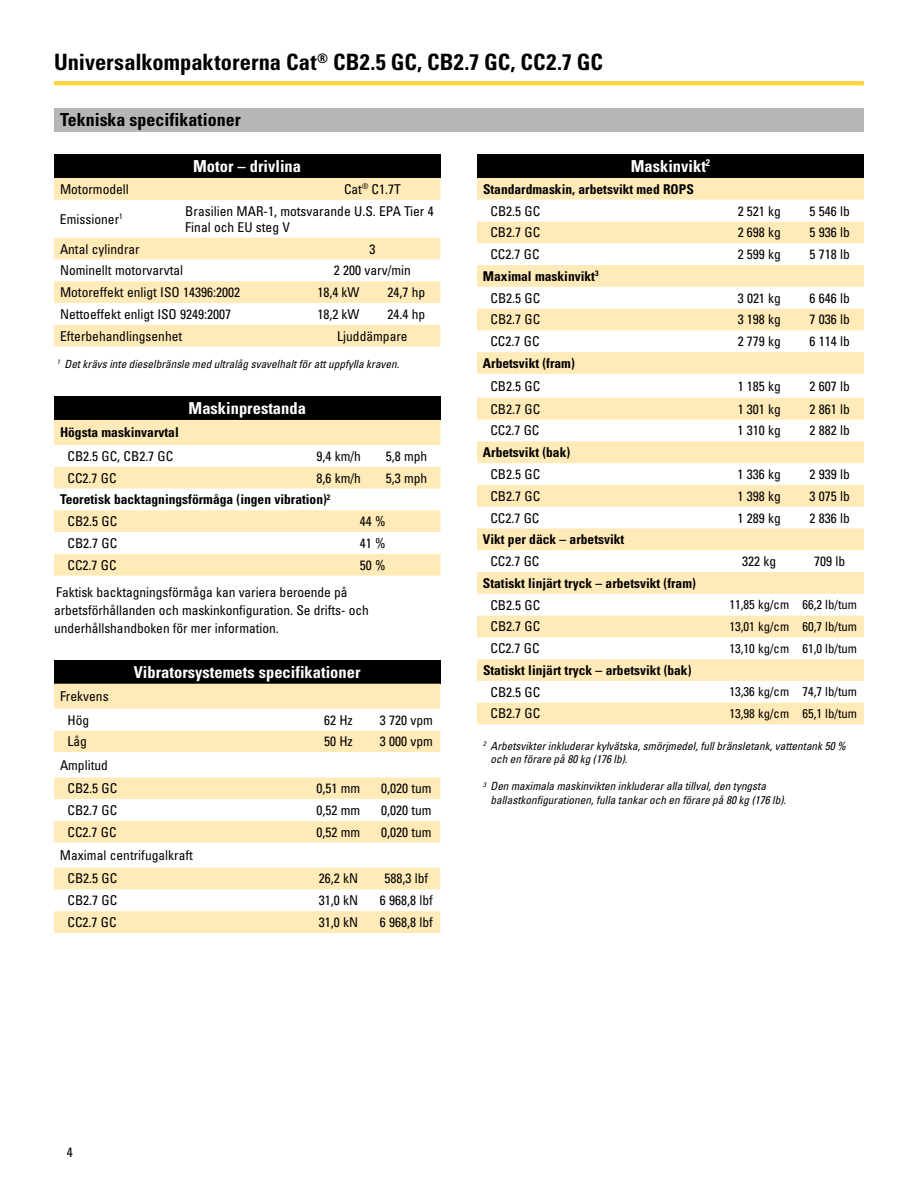
<style>
.page{position:relative;width:918px;height:1188px;background:#fff}
.page>*{position:absolute;margin:0;border:0;box-sizing:border-box;transform-origin:0 0}
.t1{font:700 condensed 22.5px "Univers LT Std";letter-spacing:.005em;color:#000}
.t2{font:700 condensed 18px "Univers LT Std";color:#000}
.t3{font:700 condensed 16.5px "Univers LT Std";color:#fff}
.t4{font:condensed 13.5px/23.4px "Univers LT Std";color:#000}
.t5{font:700 condensed 13.5px/21.8px "Univers LT Std";color:#000}
.t6{font:condensed 12.75px "Univers LT Std";color:#000}
.t7{font:italic condensed 11.25px/13.5px "Univers LT Std";color:#000}
.s1{font-weight:400}
</style>
<div class="page">
<div style="left:54px;top:154px;width:386px;height:24px;background:#000"></div>
<svg style="left:54px;top:178px;width:386px;height:169px"></svg>
<div style="left:54px;top:108px;width:810px;height:24px;background:#b4b6b8"></div>
<div style="left:54px;top:396px;width:387px;height:24px;background:#000"></div>
<svg style="left:54px;top:420px;width:387px;height:156px;fill:#ffeab8"></svg>
<svg style="left:54px;top:445px;width:387px;height:22px"></svg>
<div style="left:54px;top:660px;width:386px;height:24px;background:#000"></div>
<svg style="left:54px;top:684px;width:386px;height:249px;fill:#ffeab8"></svg>
<svg style="left:54px;top:709px;width:386px;height:68px"></svg>
<div style="left:477px;top:154px;width:387px;height:24px;background:#000"></div>
<svg style="left:477px;top:178px;width:387px;height:546px;fill:#ffeab8"></svg>
<svg style="left:477px;top:200px;width:387px;height:22px"></svg>
<h1 class="t1" style="left:54px;top:48px;width:550px">Universalkompaktorerna Cat<sup>®</sup> CB2.5 GC, CB2.7 GC, CC2.7 GC</h1>
<h2 class="t2" style="left:60px;top:108px;width:182px">Tekniska specifikationer</h2>
<p class="t3" style="left:193px;top:156px;width:109px">Motor – drivlina</p>
<p class="t4" style="left:60px;top:177px;width:70px">Motormodell</p>
<p class="t4" style="left:344px;top:177px;width:58px">Cat<sup>®</sup> C1.7T</p>
<p class="t4" style="left:60px;top:207px;width:64px">Emissioner<sup>1</sup></p>
<p class="t4" style="left:185px;top:202px;width:250px;line-height:16.2px">Brasilien MAR-1, motsvarande U.S. EPA Tier 4<br>Final och EU steg V</p>
<p class="t4" style="left:60px;top:237px;width:81px">Antal cylindrar</p>
<p class="t4" style="left:369px;top:237px;width:7px">3</p>
<p class="t4" style="left:60px;top:259px;width:125px">Nominellt motorvarvtal</p>
<p class="t4" style="left:334px;top:259px;width:79px">2 200 varv/min</p>
<p class="t4" style="left:60px;top:280px;width:182px">Motoreffekt enligt ISO 14396:2002</p>
<p class="t4" style="left:317px;top:280px;width:44px">18,4 kW</p>
<p class="t4" style="left:388px;top:280px;width:39px">24,7 hp</p>
<p class="t4" style="left:60px;top:302px;width:173px">Nettoeffekt enligt ISO 9249:2007</p>
<p class="t4" style="left:317px;top:302px;width:44px">18,2 kW</p>
<p class="t4" style="left:388px;top:302px;width:39px">24.4 hp</p>
<p class="t4" style="left:60px;top:324px;width:124px">Efterbehandlingsenhet</p>
<p class="t4" style="left:337px;top:324px;width:72px">Ljuddämpare</p>
<p class="t7" style="left:57px;top:357px;width:344px"><sup>1</sup> Det krävs inte dieselbränsle med ultralåg svavelhalt för att uppfylla kraven.</p>
<p class="t3" style="left:189px;top:398px;width:119px">Maskinprestanda</p>
<p class="t5" style="left:60px;top:422px;width:120px">Högsta maskinvarvtal</p>
<p class="t4" style="left:68px;top:444px;width:107px">CB2.5 GC, CB2.7 GC</p>
<p class="t4" style="left:316px;top:444px;width:46px">9,4 km/h</p>
<p class="t4" style="left:386px;top:444px;width:43px">5,8 mph</p>
<p class="t4" style="left:68px;top:466px;width:51px">CC2.7 GC</p>
<p class="t4" style="left:316px;top:466px;width:46px">8,6 km/h</p>
<p class="t4" style="left:386px;top:466px;width:43px">5,3 mph</p>
<p class="t5" style="left:68px;top:489px;width:264px;text-indent:-7px">Teoretisk backtagningsförmåga (ingen vibration)<sup>2<br></sup><span class="s1">CB2.5 GC</span></p>
<p class="t4" style="left:360px;top:509px;width:27px">44 %</p>
<p class="t4" style="left:68px;top:531px;width:51px">CB2.7 GC</p>
<p class="t4" style="left:360px;top:531px;width:27px">41 %</p>
<p class="t4" style="left:68px;top:553px;width:51px">CC2.7 GC</p>
<p class="t4" style="left:360px;top:553px;width:27px">50 %</p>
<p class="t4" style="left:54px;top:583px;width:316px;line-height:18px">Faktisk backtagningsförmåga kan variera beroende på arbetsförhållanden och maskinkonfiguration. Se drifts- och underhållshandboken för mer information.</p>
<p class="t3" style="left:134px;top:662px;width:228px">Vibratorsystemets specifikationer</p>
<p class="t4" style="left:68px;top:684px;width:43px;text-indent:-8px">Frekvens<br>Hög</p>
<p class="t4" style="left:324px;top:708px;width:30px">62 Hz</p>
<p class="t4" style="left:380px;top:708px;width:55px">3 720 vpm</p>
<p class="t4" style="left:68px;top:730px;width:21px">Låg</p>
<p class="t4" style="left:324px;top:730px;width:30px">50 Hz</p>
<p class="t4" style="left:380px;top:730px;width:55px">3 000 vpm</p>
<p class="t4" style="left:68px;top:753px;width:51px;text-indent:-8px">Amplitud<br>CB2.5 GC</p>
<p class="t4" style="left:317px;top:776px;width:45px">0,51 mm</p>
<p class="t4" style="left:381px;top:776px;width:52px">0,020 tum</p>
<p class="t4" style="left:68px;top:798px;width:51px">CB2.7 GC</p>
<p class="t4" style="left:317px;top:798px;width:45px">0,52 mm</p>
<p class="t4" style="left:381px;top:798px;width:52px">0,020 tum</p>
<p class="t4" style="left:68px;top:820px;width:51px">CC2.7 GC</p>
<p class="t4" style="left:317px;top:820px;width:45px">0,52 mm</p>
<p class="t4" style="left:381px;top:820px;width:52px">0,020 tum</p>
<p class="t4" style="left:68px;top:843px;width:127px;text-indent:-8px">Maximal centrifugalkraft<br>CB2.5 GC</p>
<p class="t4" style="left:319px;top:867px;width:41px">26,2 kN</p>
<p class="t4" style="left:385px;top:867px;width:45px">588,3 lbf</p>
<p class="t4" style="left:68px;top:889px;width:51px">CB2.7 GC</p>
<p class="t4" style="left:319px;top:889px;width:41px">31,0 kN</p>
<p class="t4" style="left:380px;top:889px;width:55px">6 968,8 lbf</p>
<p class="t4" style="left:68px;top:910px;width:51px">CC2.7 GC</p>
<p class="t4" style="left:319px;top:910px;width:41px">31,0 kN</p>
<p class="t4" style="left:380px;top:910px;width:55px">6 968,8 lbf</p>
<p class="t3" style="left:631px;top:156px;width:81px">Maskinvikt<sup>2</sup></p>
<p class="t5" style="left:483px;top:178px;width:212px">Standardmaskin, arbetsvikt med ROPS</p>
<p class="t4" style="left:491px;top:199px;width:51px">CB2.5 GC</p>
<p class="t4" style="left:738px;top:199px;width:45px">2 521 kg</p>
<p class="t4" style="left:810px;top:199px;width:42px">5 546 lb</p>
<p class="t4" style="left:490px;top:221px;width:51px">CB2.7 GC</p>
<p class="t4" style="left:738px;top:221px;width:45px">2 698 kg</p>
<p class="t4" style="left:810px;top:221px;width:42px">5 936 lb</p>
<p class="t4" style="left:490px;top:242px;width:51px">CC2.7 GC</p>
<p class="t4" style="left:738px;top:242px;width:45px">2 599 kg</p>
<p class="t4" style="left:810px;top:242px;width:42px">5 718 lb</p>
<p class="t5" style="left:490px;top:265px;width:110px;text-indent:-8px">Maximal maskinvikt<sup>3<br></sup><span class="s1">CB2.5 GC</span></p>
<p class="t4" style="left:738px;top:286px;width:44px">3 021 kg</p>
<p class="t4" style="left:810px;top:286px;width:42px">6 646 lb</p>
<p class="t4" style="left:490px;top:308px;width:51px">CB2.7 GC</p>
<p class="t4" style="left:738px;top:308px;width:45px">3 198 kg</p>
<p class="t4" style="left:810px;top:308px;width:42px">7 036 lb</p>
<p class="t4" style="left:490px;top:329px;width:51px">CC2.7 GC</p>
<p class="t4" style="left:738px;top:329px;width:45px">2 779 kg</p>
<p class="t4" style="left:810px;top:329px;width:42px">6 114 lb</p>
<p class="t5" style="left:483px;top:352px;width:93px">Arbetsvikt (fram)</p>
<p class="t4" style="left:490px;top:374px;width:51px">CB2.5 GC</p>
<p class="t4" style="left:738px;top:374px;width:45px">1 185 kg</p>
<p class="t4" style="left:810px;top:374px;width:42px">2 607 lb</p>
<p class="t4" style="left:490px;top:397px;width:51px">CB2.7 GC</p>
<p class="t4" style="left:738px;top:397px;width:45px">1 301 kg</p>
<p class="t4" style="left:810px;top:397px;width:42px">2 861 lb</p>
<p class="t4" style="left:490px;top:419px;width:51px">CC2.7 GC</p>
<p class="t4" style="left:738px;top:419px;width:45px">1 310 kg</p>
<p class="t4" style="left:810px;top:419px;width:42px">2 882 lb</p>
<p class="t5" style="left:483px;top:441px;width:89px">Arbetsvikt (bak)</p>
<p class="t4" style="left:490px;top:462px;width:51px">CB2.5 GC</p>
<p class="t4" style="left:738px;top:462px;width:45px">1 336 kg</p>
<p class="t4" style="left:810px;top:462px;width:42px">2 939 lb</p>
<p class="t4" style="left:490px;top:484px;width:51px">CB2.7 GC</p>
<p class="t4" style="left:738px;top:484px;width:45px">1 398 kg</p>
<p class="t4" style="left:810px;top:484px;width:42px">3 075 lb</p>
<p class="t4" style="left:490px;top:506px;width:51px">CC2.7 GC</p>
<p class="t4" style="left:738px;top:506px;width:45px">1 289 kg</p>
<p class="t4" style="left:810px;top:506px;width:42px">2 836 lb</p>
<p class="t5" style="left:483px;top:529px;width:143px">Vikt per däck – arbetsvikt</p>
<p class="t4" style="left:490px;top:549px;width:51px">CC2.7 GC</p>
<p class="t4" style="left:742px;top:549px;width:36px">322 kg</p>
<p class="t4" style="left:814px;top:549px;width:33px">709 lb</p>
<p class="t5" style="left:483px;top:572px;width:214px">Statiskt linjärt tryck – arbetsvikt (fram)</p>
<p class="t4" style="left:490px;top:593px;width:51px">CB2.5 GC</p>
<p class="t6" style="left:729px;top:597px;width:129px">11,85 kg/cm 66,2 lb/tum</p>
<p class="t4" style="left:490px;top:615px;width:51px">CB2.7 GC</p>
<p class="t6" style="left:729px;top:618px;width:129px">13,01 kg/cm 60,7 lb/tum</p>
<p class="t4" style="left:490px;top:636px;width:51px">CC2.7 GC</p>
<p class="t6" style="left:729px;top:640px;width:129px">13,10 kg/cm 61,0 lb/tum</p>
<p class="t5" style="left:483px;top:659px;width:210px">Statiskt linjärt tryck – arbetsvikt (bak)</p>
<p class="t4" style="left:491px;top:680px;width:51px">CB2.5 GC</p>
<p class="t6" style="left:729px;top:684px;width:129px">13,36 kg/cm 74,7 lb/tum</p>
<p class="t4" style="left:490px;top:702px;width:51px">CB2.7 GC</p>
<p class="t6" style="left:729px;top:706px;width:129px">13,98 kg/cm 65,1 lb/tum</p>
<p class="t7" style="left:490px;top:739px;width:357px;text-indent:-8px"><sup>2</sup> Arbetsvikter inkluderar kylvätska, smörjmedel, full bränsletank, vattentank 50 % och en förare på 80 kg (176 lb).</p>
<p class="t7" style="left:490px;top:780px;width:297px;text-indent:-8px"><sup>3</sup> Den maximala maskinvikten inkluderar alla tillval, den tyngsta ballastkonfigurationen, fulla tankar och en förare på 80 kg (176 lb).</p>
<p class="t4" style="left:67px;top:1141px;width:7px">4</p>
</div>
